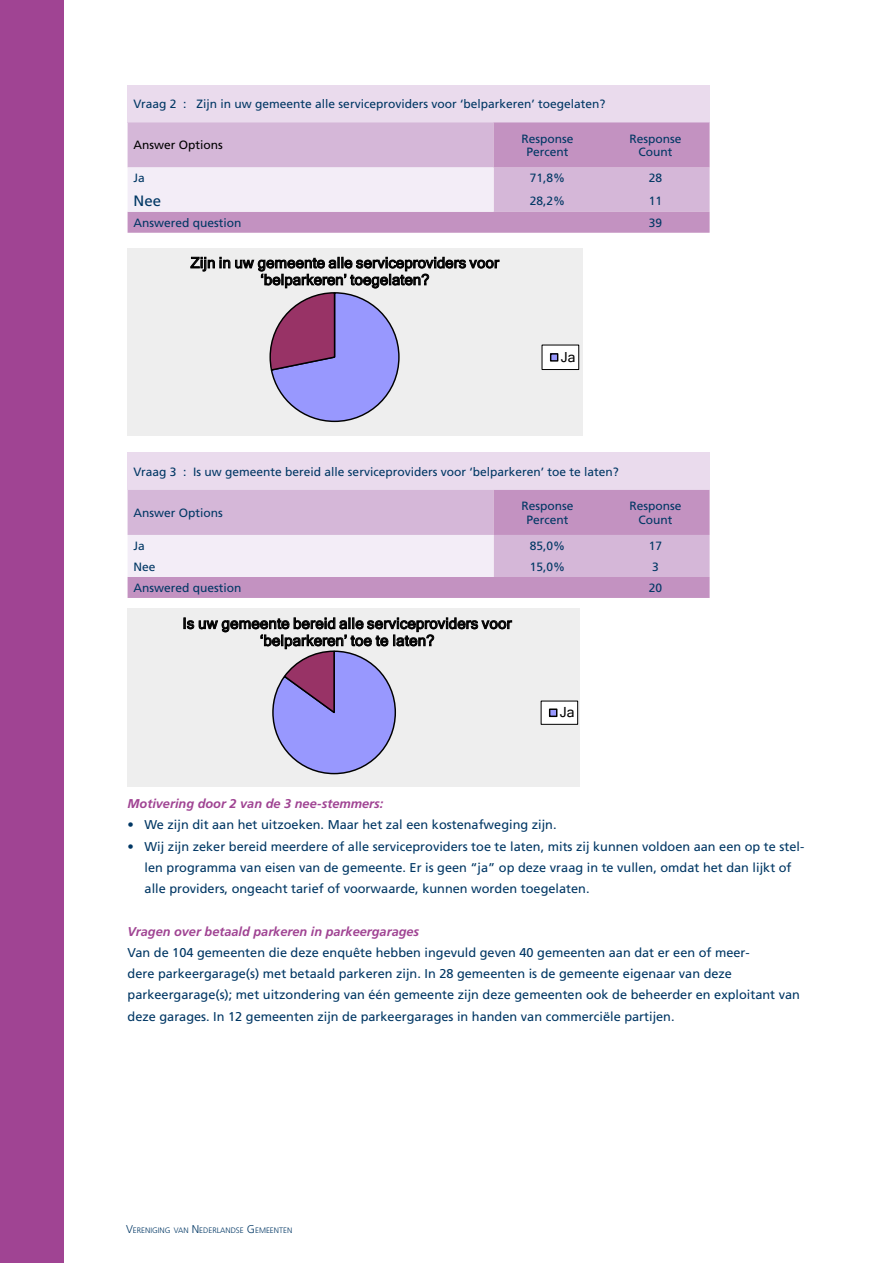
<style>
.page{position:relative;width:893px;height:1263px;background:#fff}
.page>*{position:absolute;margin:0;border:0;box-sizing:border-box;transform-origin:0 0}
.t1{font:15.15px/17.1px "Microsoft Sans Serif";letter-spacing:.01em;color:#000;text-align:center}
.t2{font:15px/17px "Microsoft Sans Serif";letter-spacing:.01em;color:#000;text-align:center}
.tabel_groot_lijks_li{font:15px "Frutiger LT Std";color:#003764}
.t3{font:13.95px "Microsoft Sans Serif";color:#000}
.t4{font:13.8px "Microsoft Sans Serif";color:#000}
._004_Broodtekst___8{font:12.75px/21.3px "Frutiger LT Std";color:#003764}
._003_Tussenkop_2___8{font:italic 700 12.75px "Frutiger LT Std";color:#a04493}
.tabel_groot_lijks_li-2{font:12px "Frutiger LT Std";color:#003764}
.tabel_groot_centrere{font:12px/13.5px "Frutiger LT Std";color:#003764;text-align:center}
.tabel_groot_lijks_li-3{font:12px "Frutiger LT Std";color:#000}
.t5{font:300 7.8px "Frutiger LT Std";color:#003764}
.s1{font-size:11.25px}
</style>
<div class="page">
<div style="left:0;top:0;width:64px;height:1263px;background:#a04493"></div>
<div style="left:128px;top:85px;width:582px;height:37px;background:#eadbed"></div>
<svg style="left:128px;top:122px;width:582px;height:111px;background:#cda6cd"></svg>
<div style="left:128px;top:167px;width:366px;height:45px;background:#f3edf7"></div>
<svg style="left:128px;top:248px;width:455px;height:188px;background:#d7d3e0"></svg>
<div style="left:128px;top:452px;width:582px;height:38px;background:#eadbed"></div>
<svg style="left:128px;top:490px;width:582px;height:108px;background:#cca6cd"></svg>
<div style="left:128px;top:535px;width:366px;height:42px;background:#f3edf7"></div>
<svg style="left:128px;top:608px;width:452px;height:178px;background:#d7d5e2"></svg>
<p class="tabel_groot_lijks_li-2" style="left:134px;top:97px;width:473px">Vraag 2 : Zijn in uw gemeente alle serviceproviders voor ‘belparkeren’ toegelaten?</p>
<p class="tabel_groot_lijks_li-3" style="left:134px;top:138px;width:91px">Answer Options</p>
<p class="tabel_groot_centrere" style="left:522px;top:132px;width:54px">Response<br>Percent</p>
<p class="tabel_groot_centrere" style="left:630px;top:132px;width:54px">Response</p>
<p class="tabel_groot_centrere" style="left:639px;top:145px;width:35px">Count</p>
<p class="tabel_groot_lijks_li-2" style="left:134px;top:171px;width:13px">Ja</p>
<p class="tabel_groot_centrere" style="left:530px;top:172px;width:37px">71,8%</p>
<p class="tabel_groot_centrere" style="left:649px;top:172px;width:15px">28</p>
<p class="tabel_groot_lijks_li" style="left:134px;top:192px;width:29px">Nee</p>
<p class="tabel_groot_centrere" style="left:530px;top:194px;width:37px">28,2%</p>
<p class="tabel_groot_centrere" style="left:649px;top:194px;width:15px">11</p>
<p class="tabel_groot_lijks_li-2" style="left:134px;top:215px;width:110px">Answered question</p>
<p class="tabel_groot_centrere" style="left:649px;top:216px;width:15px">39</p>
<p class="t2" style="left:191px;top:254px;width:310px">Zijn in uw gemeente alle serviceproviders voor ‘belparkeren’ toegelaten?</p>
<p class="t4" style="left:561px;top:349px;width:16px">Ja</p>
<p class="tabel_groot_lijks_li-2" style="left:134px;top:464px;width:487px">Vraag 3 : Is uw gemeente bereid alle serviceproviders voor ‘belparkeren’ toe te laten?</p>
<p class="tabel_groot_lijks_li-2" style="left:134px;top:506px;width:91px">Answer Options</p>
<p class="tabel_groot_centrere" style="left:522px;top:499px;width:54px">Response<br>Percent</p>
<p class="tabel_groot_centrere" style="left:630px;top:499px;width:54px">Response</p>
<p class="tabel_groot_centrere" style="left:639px;top:513px;width:35px">Count</p>
<p class="tabel_groot_lijks_li-2" style="left:134px;top:539px;width:13px">Ja</p>
<p class="tabel_groot_centrere" style="left:530px;top:539px;width:37px">85,0%</p>
<p class="tabel_groot_centrere" style="left:649px;top:539px;width:15px">17</p>
<p class="tabel_groot_lijks_li-2" style="left:134px;top:560px;width:24px">Nee</p>
<p class="tabel_groot_centrere" style="left:530px;top:560px;width:37px">15,0%</p>
<p class="tabel_groot_centrere" style="left:652px;top:560px;width:8px">3</p>
<p class="tabel_groot_lijks_li-2" style="left:134px;top:581px;width:110px">Answered question</p>
<p class="tabel_groot_centrere" style="left:649px;top:581px;width:15px">20</p>
<p class="t1" style="left:183px;top:615px;width:331px">Is uw gemeente bereid alle serviceproviders voor ‘belparkeren’ toe te laten?</p>
<p class="t3" style="left:560px;top:704px;width:16px">Ja</p>
<p class="_003_Tussenkop_2___8" style="left:128px;top:796px;width:257px">Motivering door 2 van de 3 nee-stemmers:</p>
<p class="_004_Broodtekst___8" style="left:128px;top:814px;width:431px">• We zijn dit aan het uitzoeken. Maar het zal een kostenafweging zijn.</p>
<p class="_004_Broodtekst___8" style="left:145px;top:835px;width:661px;text-indent:-17px">• Wij zijn zeker bereid meerdere of alle serviceproviders toe te laten, mits zij kunnen voldoen aan een op te stel&shy;len programma van eisen van de gemeente. Er is geen “ja” op deze vraag in te vullen, omdat het dan lijkt of alle providers, ongeacht tarief of voorwaarde, kunnen worden toegelaten.</p>
<p class="_003_Tussenkop_2___8" style="left:128px;top:924px;width:293px">Vragen over betaald parkeren in parkeergarages</p>
<p class="_004_Broodtekst___8" style="left:128px;top:942px;width:674px">Van de 104 gemeenten die deze enquête hebben ingevuld geven 40 gemeenten aan dat er een of meer-<br>dere parkeergarage(s) met betaald parkeren zijn. In 28 gemeenten is de gemeente eigenaar van deze parkeergarage(s); met uitzondering van één gemeente zijn deze gemeenten ook de beheerder en exploitant van deze garages. In 12 gemeenten zijn de parkeergarages in handen van commerciële partijen.</p>
<p class="t5" style="left:126px;top:1226px;width:168px"><span class="s1">V</span>ERENIGING VAN <span class="s1">N</span> EDERLANDSE <span class="s1">G</span> EMEENTEN</p>
</div>
